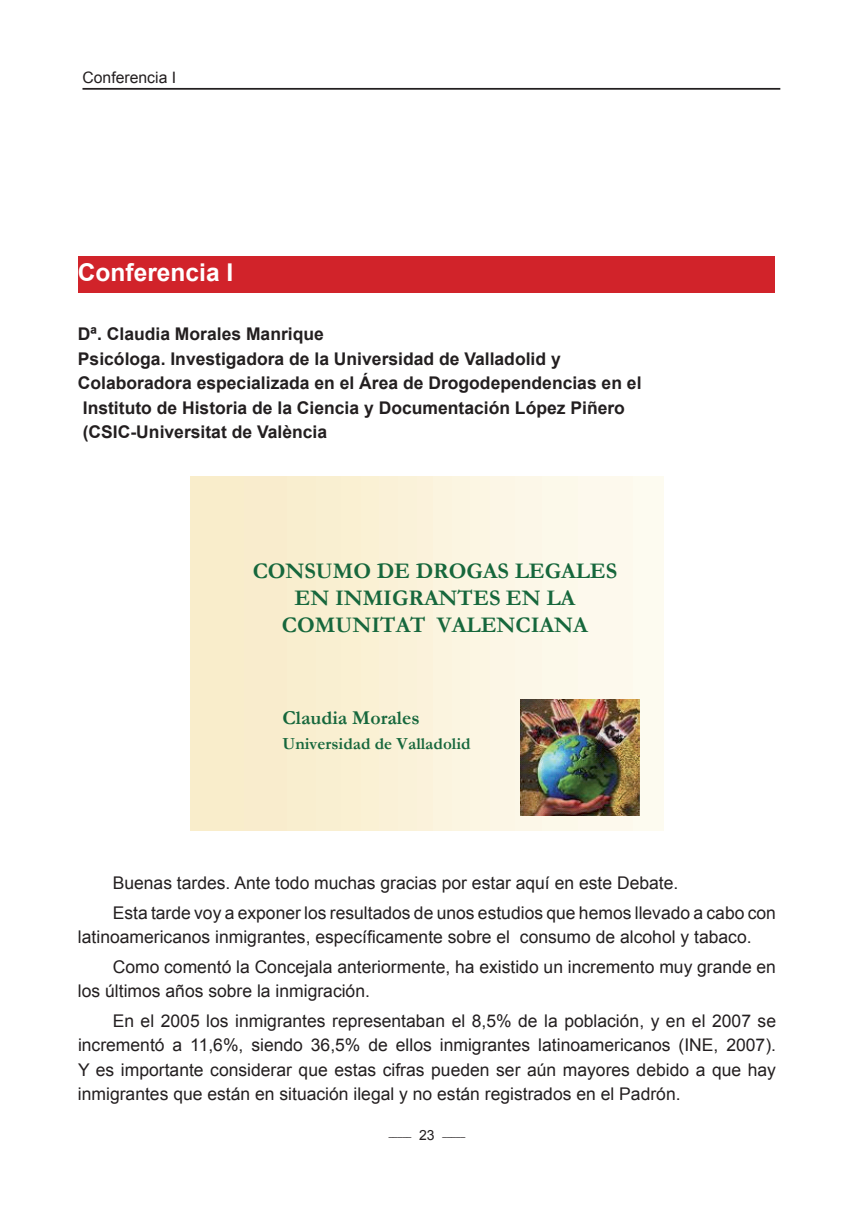
<style>
.page{position:relative;width:854px;height:1221px;background:#fff}
.page>*{position:absolute;margin:0;border:0;box-sizing:border-box;transform-origin:0 0}
.t1{font:700 24.5px "Arial";color:#fff}
.t2{font:700 22.4px/26.8px "Garamond";color:#16673c;text-align:center}
.t3{font:700 19.78px "Garamond";color:#16673c}
.t4{font:17.5px/29.4px "Arial";color:#231f20}
.t5{font:700 17.5px/24.5px "Arial";color:#231f20}
.t6{font:700 16.97px "Garamond";color:#16673c}
.t7{font:15.75px "Arial";color:#231f20}
</style>
<div class="page">
<div style="left:79px;top:256px;width:695px;height:36px;background:#d1232a"></div>
<div style="left:190px;top:476px;width:54px;height:354px;background:#f9edcb"></div>
<div style="left:244px;top:476px;width:43px;height:354px;background:#f9eccd"></div>
<div style="left:287px;top:476px;width:29px;height:354px;background:#f9eecf"></div>
<div style="left:316px;top:476px;width:25px;height:354px;background:#f9efd1"></div>
<div style="left:341px;top:476px;width:20px;height:354px;background:#faf0d2"></div>
<div style="left:361px;top:476px;width:18px;height:354px;background:#faf1d4"></div>
<div style="left:379px;top:476px;width:19px;height:354px;background:#faf1d7"></div>
<div style="left:398px;top:476px;width:18px;height:354px;background:#faf2d9"></div>
<div style="left:416px;top:476px;width:17px;height:354px;background:#fbf2db"></div>
<div style="left:433px;top:476px;width:19px;height:354px;background:#fbf4df"></div>
<div style="left:452px;top:476px;width:18px;height:354px;background:#fbf5e1"></div>
<div style="left:470px;top:476px;width:20px;height:354px;background:#fcf6e3"></div>
<div style="left:490px;top:476px;width:24px;height:354px;background:#fcf6e6"></div>
<div style="left:514px;top:476px;width:28px;height:354px;background:#fcf7e8"></div>
<div style="left:542px;top:476px;width:35px;height:354px;background:#fcf9ea"></div>
<div style="left:577px;top:476px;width:56px;height:354px;background:#fdf9ed"></div>
<div style="left:633px;top:476px;width:30px;height:354px;background:#fdfbf0"></div>
<img style="left:520px;top:699px;width:119px;height:116px">
<hr style="left:82px;top:88px;width:698px;height:2px;background:#231f20">
<p class="t7" style="left:82px;top:67px;width:95px">Conferencia I</p>
<h1 class="t1" style="left:78px;top:256px;width:157px">Conferencia I</h1>
<p class="t5" style="left:78px;top:322px;width:565px">Dª. Claudia Morales Manrique<br>Psicóloga. Investigadora de la Universidad de Valladolid y Colaboradora especializada en el Área de Drogodependencias en el Instituto de Historia de la Ciencia y Documentación López Piñero (CSIC-Universitat de València</p>
<p class="t2" style="left:252px;top:558px;width:366px">CONSUMO DE DROGAS LEGALES<br>EN INMIGRANTES EN LA<br>COMUNITAT VALENCIANA</p>
<p class="t3" style="left:282px;top:704px;width:139px">Claudia Morales</p>
<p class="t6" style="left:282px;top:732px;width:189px">Universidad de Valladolid</p>
<p class="t4" style="left:113px;top:868px;width:664px">Buenas tardes. Ante todo muchas gracias por estar aquí en este Debate.<br>Esta tarde voy a exponer los resultados de unos estudios que hemos llevado a cabo con</p>
<p class="t4" style="left:113px;top:922px;width:664px;text-indent:-35px">latinoamericanos inmigrantes, específicamente sobre el consumo de alcohol y tabaco.<br>Como comentó la Concejala anteriormente, ha existido un incremento muy grande en</p>
<p class="t4" style="left:113px;top:976px;width:664px;text-indent:-35px">los últimos años sobre la inmigración.<br>En el 2005 los inmigrantes representaban el 8,5% de la población, y en el 2007 se</p>
<p class="t4" style="left:78px;top:1033px;width:699px;line-height:24.5px;text-align:justify">incrementó a 11,6%, siendo 36,5% de ellos inmigrantes latinoamericanos (INE, 2007).<br>Y es importante considerar que estas cifras pueden ser aún mayores debido a que hay inmigrantes que están en situación ilegal y no están registrados en el Padrón.</p>
</div>
